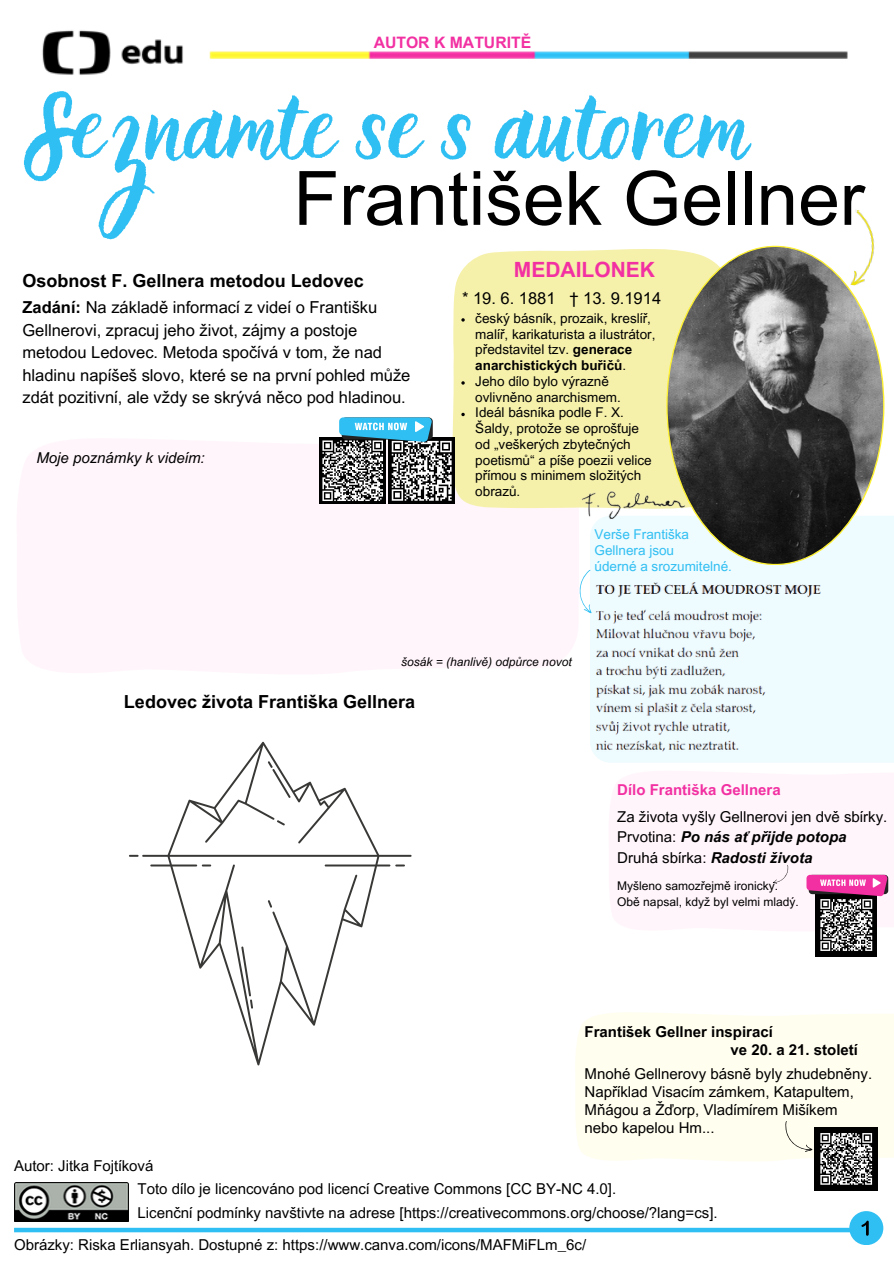
<style>
.page{position:relative;width:894px;height:1264px;background:#fff}
.page>*{position:absolute;margin:0;border:0;box-sizing:border-box;transform-origin:0 0}
.t1{font:75px "Holla";color:#30bff2}
.t2{font:75px "Arial MT Pro";color:#000}
.t3{font:700 21px "Arial MT Pro";color:#f230a2}
.t4{font:700 18px "Arial MT Pro";color:#000}
.t5{font:16.5px/22.5px "Arial MT Pro";color:#000}
.t6{font:700 15.75px "Arial MT Pro";color:#f230a2}
.t7{font:15px/18px "Arial MT Pro";color:#000}
.t8{font:italic 700 15px "Arial MT Pro";color:#000}
.t9{font:700 15px "Arial MT Pro";color:#000}
.t10{font:700 15px "Arial MT Pro";color:#f230a2}
.t11{font:italic 15px "Arial MT Pro";color:#000}
.t12{font:13.5px/15.8px "Arial MT Pro";color:#000}
.t13{font:13.5px "Arial MT Pro";color:#30bff2}
.t14{font:12px "Arial MT Pro";color:#000}
.t15{font:italic 12px "Arial MT Pro";color:#000}
.s1{font-weight:700}
.s2{font-weight:400;font-style:normal}
</style>
<div class="page">
<div style="left:575px;top:1012px;width:318px;height:155px;background:#fffeef"></div>
<div style="left:453px;top:249px;width:213px;height:260px;background:#f6f1aa"></div>
<div style="left:590px;top:516px;width:303px;height:246px;background:#eefbff"></div>
<img style="left:590px;top:575px;width:236px;height:183px">
<svg style="left:666px;top:246px;width:218px;height:319px;background:#73746d"></svg>
<img style="left:844px;top:209px;width:39px;height:79px">
<div style="left:849px;top:1211px;width:33px;height:33px;background:#30bff2;border-radius:50%"></div>
<svg style="left:861px;top:1220px;width:7px;height:15px"></svg>
<svg style="left:142px;top:741px;width:269px;height:324px"></svg>
<svg style="left:129px;top:854px;width:9px;height:2px"></svg>
<svg style="left:241px;top:946px;width:12px;height:62px"></svg>
<svg style="left:268px;top:761px;width:22px;height:37px"></svg>
<svg style="left:277px;top:820px;width:8px;height:5px"></svg>
<svg style="left:268px;top:900px;width:4px;height:7px"></svg>
<svg style="left:395px;top:864px;width:10px;height:2px"></svg>
<svg style="left:202px;top:864px;width:9px;height:2px"></svg>
<svg style="left:579px;top:569px;width:15px;height:45px"></svg>
<div style="left:815px;top:887px;width:61px;height:69px;background:#000"></div>
<svg style="left:808px;top:874px;width:80px;height:20px"></svg>
<svg style="left:772px;top:864px;width:17px;height:20px"></svg>
<div style="left:814px;top:1126px;width:63px;height:64px;background:#000"></div>
<img style="left:573px;top:487px;width:119px;height:34px">
<div style="left:14px;top:1227px;width:838px;height:5px;background:#30bff2"></div>
<img style="left:14px;top:1182px;width:115px;height:39px">
<img style="left:42px;top:30px;width:806px;height:45px">
<svg style="left:806px;top:874px;width:81px;height:77px"></svg>
<div style="left:319px;top:437px;width:67px;height:67px;background:#000"></div>
<div style="left:388px;top:437px;width:66px;height:67px;background:#000"></div>
<svg style="left:322px;top:417px;width:131px;height:84px"></svg>
<svg style="left:775px;top:1120px;width:98px;height:65px"></svg>
<p class="t6" style="left:373px;top:37px;width:159px">AUTOR K MATURITĚ</p>
<p class="t1" style="left:24px;top:85px;width:727px">Seznamte se s autorem</p>
<h5 class="t2" style="left:293px;top:170px;width:572px">František Gellner</h5>
<p class="t4" style="left:22px;top:274px;width:343px">Osobnost F. Gellnera metodou Ledovec</p>
<p class="t5" style="left:22px;top:298px;width:389px"><span class="s1">Zadání:</span> Na základě informací z videí o Františku Gellnerovi, zpracuj jeho život, zájmy a postoje metodou Ledovec. Metoda spočívá v tom, že nad hladinu napíšeš slovo, které se na první pohled může zdát pozitivní, ale vždy se skrývá něco pod hladinou.</p>
<p class="t11" style="left:36px;top:452px;width:170px">Moje poznámky k videím:</p>
<p class="t3" style="left:513px;top:262px;width:143px">MEDAILONEK</p>
<p class="t5" style="left:462px;top:289px;width:200px">* 19. 6. 1881 † 13. 9.1914</p>
<p class="t12" style="left:475px;top:312px;width:182px">český básník, prozaik, kreslíř, malíř, karikaturista a ilustrátor, představitel tzv. <span class="s1">generace anarchistických buřičů</span>.</p>
<h3 class="t12" style="left:475px;top:375px;width:147px">Jeho dílo bylo výrazně ovlivněno anarchismem.</h3>
<p class="t12" style="left:475px;top:406px;width:178px">Ideál básníka podle F. X.<br>Šaldy, protože se oprošťuje od „veškerých zbytečných poetismů“ a píše poezii velice přímou s minimem složitých obrazů.</p>
<p class="t13" style="left:594px;top:529px;width:96px">Verše Františka</p>
<p class="t13" style="left:594px;top:545px;width:81px">Gellnera jsou</p>
<h2 class="t13" style="left:594px;top:561px;width:139px">úderné a srozumitelné.</h2>
<p class="t15" style="left:401px;top:657px;width:172px">šosák = (hanlivě) odpůrce novot</p>
<p class="t4" style="left:124px;top:695px;width:293px">Ledovec života Františka Gellnera</p>
<p class="t7" style="left:14px;top:1158px;width:141px">Autor: Jitka Fojtíková</p>
<p class="t10" style="left:617px;top:784px;width:165px">Dílo Františka Gellnera</p>
<p class="t7" style="left:617px;top:809px;width:271px">Za života vyšly Gellnerovi jen dvě sbírky.</p>
<p class="t8" style="left:617px;top:831px;width:231px"><span class="s2">Prvotina:</span> Po nás ať přijde potopa</p>
<h3 class="t8" style="left:617px;top:851px;width:196px"><span class="s2">Druhá sbírka:</span> Radosti života</h3>
<h4 class="t14" style="left:617px;top:881px;width:162px">Myšleno samozřejmě ironicky.</h4>
<p class="t14" style="left:617px;top:897px;width:183px">Obě napsal, když byl velmi mladý.</p>
<p class="t9" style="left:584px;top:1025px;width:190px">František Gellner inspirací</p>
<p class="t9" style="left:730px;top:1043px;width:129px">ve 20. a 21. století</p>
<h4 class="t7" style="left:584px;top:1066px;width:289px">Mnohé Gellnerovy básně byly zhudebněny.</h4>
<p class="t7" style="left:584px;top:1084px;width:271px">Například Visacím zámkem, Katapultem,<br>Mňágou a Žďorp, Vladímírem Mišíkem nebo kapelou Hm...</p>
<p class="t7" style="left:137px;top:1181px;width:480px">Toto dílo je licencováno pod licencí Creative Commons [CC BY-NC 4.0].</p>
<p class="t7" style="left:137px;top:1205px;width:581px">Licenční podmínky navštivte na adrese [https://creativecommons.org/choose/?lang=cs].</p>
<p class="t7" style="left:14px;top:1237px;width:573px">Obrázky: Riska Erliansyah. Dostupné z: https://www.canva.com/icons/MAFMiFLm_6c/</p>
</div>
